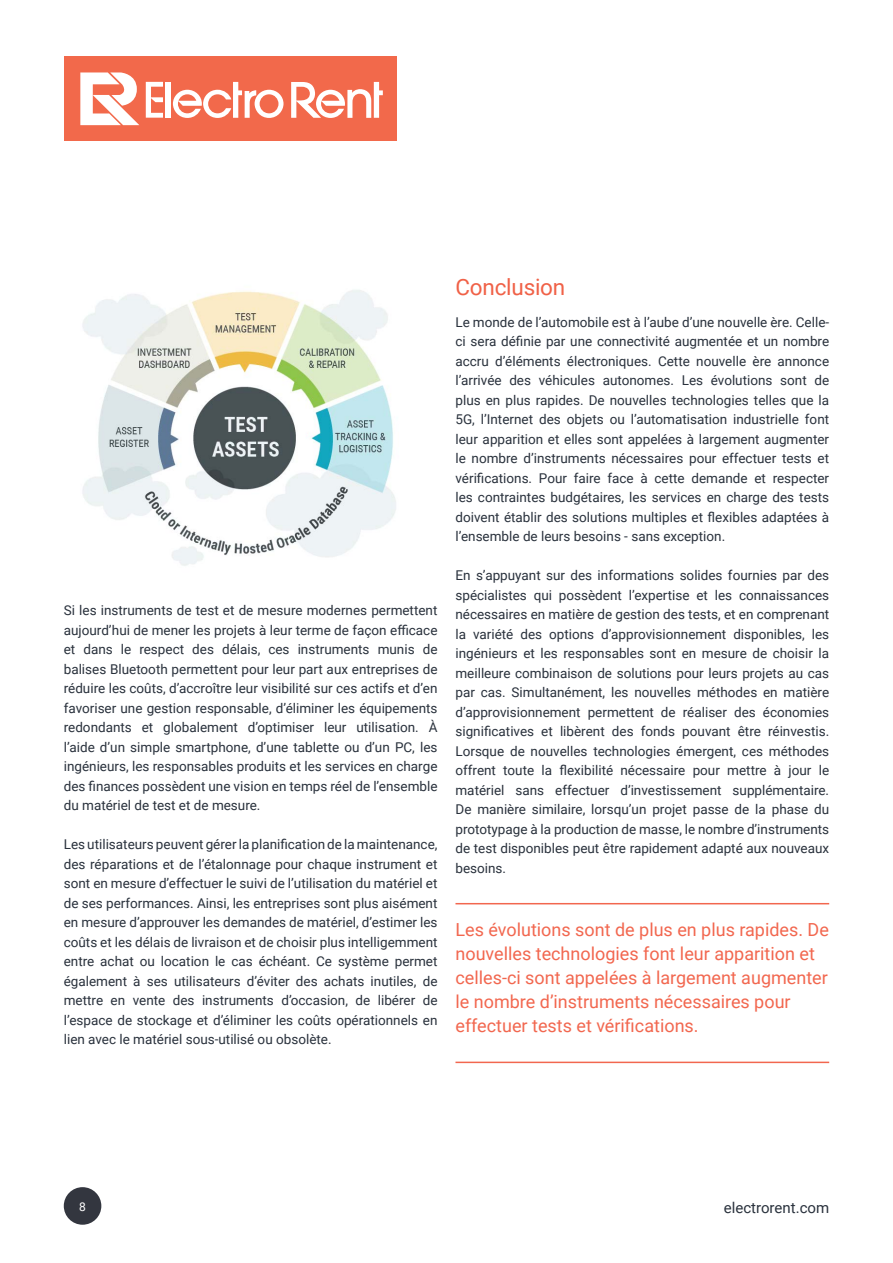
<style>
.page{position:relative;width:893px;height:1263px;background:#fff}
.page>*{position:absolute;margin:0;border:0;box-sizing:border-box;transform-origin:0 0}
.t1{font:22.5px "Roboto";letter-spacing:-.01em;color:#f06147}
.t2{font:18px/24px "Roboto";color:#f2674f}
.t3{font:15px "Roboto";color:#29313c}
.t4{font:13.5px/19.5px "Roboto";color:#29313c;text-align:justify}
.t5{font:12px "Roboto";color:#fff}
</style>
<div class="page">
<div style="left:64px;top:1187px;width:37px;height:38px;background:#33363f;border-radius:50%"></div>
<div style="left:64px;top:56px;width:333px;height:85px;background:#f2694b"></div>
<svg style="left:291px;top:82px;width:92px;height:36px"></svg>
<svg style="left:146px;top:82px;width:17px;height:36px"></svg>
<div style="left:166px;top:82px;width:5px;height:36px;background:#fff"></div>
<svg style="left:173px;top:82px;width:111px;height:36px"></svg>
<svg style="left:80px;top:72px;width:59px;height:53px"></svg>
<img style="left:82px;top:290px;width:314px;height:276px">
<hr style="left:455px;top:903px;width:374px;height:1px;background:#f2674f">
<hr style="left:455px;top:1061px;width:374px;height:2px;background:#f2674f">
<p class="t4" style="left:64px;top:600px;width:375px">Si les instruments de test et de mesure modernes permettent aujourd’hui de mener les projets à leur terme de façon efficace et dans le respect des délais, ces instruments munis de balises Bluetooth permettent pour leur part aux entreprises de réduire les coûts, d’accroître leur visibilité sur ces actifs et d’en favoriser une gestion responsable, d’éliminer les équipements redondants et globalement d’optimiser leur utilisation. À l’aide d’un simple smartphone, d’une tablette ou d’un PC, les ingénieurs, les responsables produits et les services en charge des finances possèdent une vision en temps réel de l’ensemble du matériel de test et de mesure.</p>
<p class="t4" style="left:64px;top:834px;width:375px">Les utilisateurs peuvent gérer la planification de la maintenance, des réparations et de l’étalonnage pour chaque instrument et sont en mesure d’effectuer le suivi de l’utilisation du matériel et de ses performances. Ainsi, les entreprises sont plus aisément en mesure d’approuver les demandes de matériel, d’estimer les coûts et les délais de livraison et de choisir plus intelligemment entre achat ou location le cas échéant. Ce système permet également à ses utilisateurs d’éviter des achats inutiles, de mettre en vente des instruments d’occasion, de libérer de l’espace de stockage et d’éliminer les coûts opérationnels en lien avec le matériel sous-utilisé ou obsolète.</p>
<p class="t1" style="left:455px;top:271px;width:111px">Conclusion</p>
<p class="t4" style="left:455px;top:312px;width:375px">Le monde de l’automobile est à l’aube d’une nouvelle ère. Celle&shy;ci sera définie par une connectivité augmentée et un nombre accru d’éléments électroniques. Cette nouvelle ère annonce l’arrivée des véhicules autonomes. Les évolutions sont de plus en plus rapides. De nouvelles technologies telles que la 5G, l’Internet des objets ou l’automatisation industrielle font leur apparition et elles sont appelées à largement augmenter le nombre d’instruments nécessaires pour effectuer tests et vérifications. Pour faire face à cette demande et respecter les contraintes budgétaires, les services en charge des tests doivent établir des solutions multiples et flexibles adaptées à l’ensemble de leurs besoins - sans exception.</p>
<p class="t4" style="left:455px;top:565px;width:375px">En s’appuyant sur des informations solides fournies par des spécialistes qui possèdent l’expertise et les connaissances nécessaires en matière de gestion des tests, et en comprenant la variété des options d’approvisionnement disponibles, les ingénieurs et les responsables sont en mesure de choisir la meilleure combinaison de solutions pour leurs projets au cas par cas. Simultanément, les nouvelles méthodes en matière d’approvisionnement permettent de réaliser des économies significatives et libèrent des fonds pouvant être réinvestis.<br>Lorsque de nouvelles technologies émergent, ces méthodes offrent toute la flexibilité nécessaire pour mettre à jour le matériel sans effectuer d’investissement supplémentaire.<br>De manière similaire, lorsqu’un projet passe de la phase du prototypage à la production de masse, le nombre d’instruments de test disponibles peut être rapidement adapté aux nouveaux besoins.</p>
<p class="t2" style="left:455px;top:917px;width:375px">Les évolutions sont de plus en plus rapides. De nouvelles technologies font leur apparition et celles-ci sont appelées à largement augmenter le nombre d’instruments nécessaires pour effectuer tests et vérifications.</p>
<p class="t5" style="left:79px;top:1198px;width:8px">8</p>
<p class="t3" style="left:724px;top:1197px;width:107px">electrorent.com</p>
</div>
